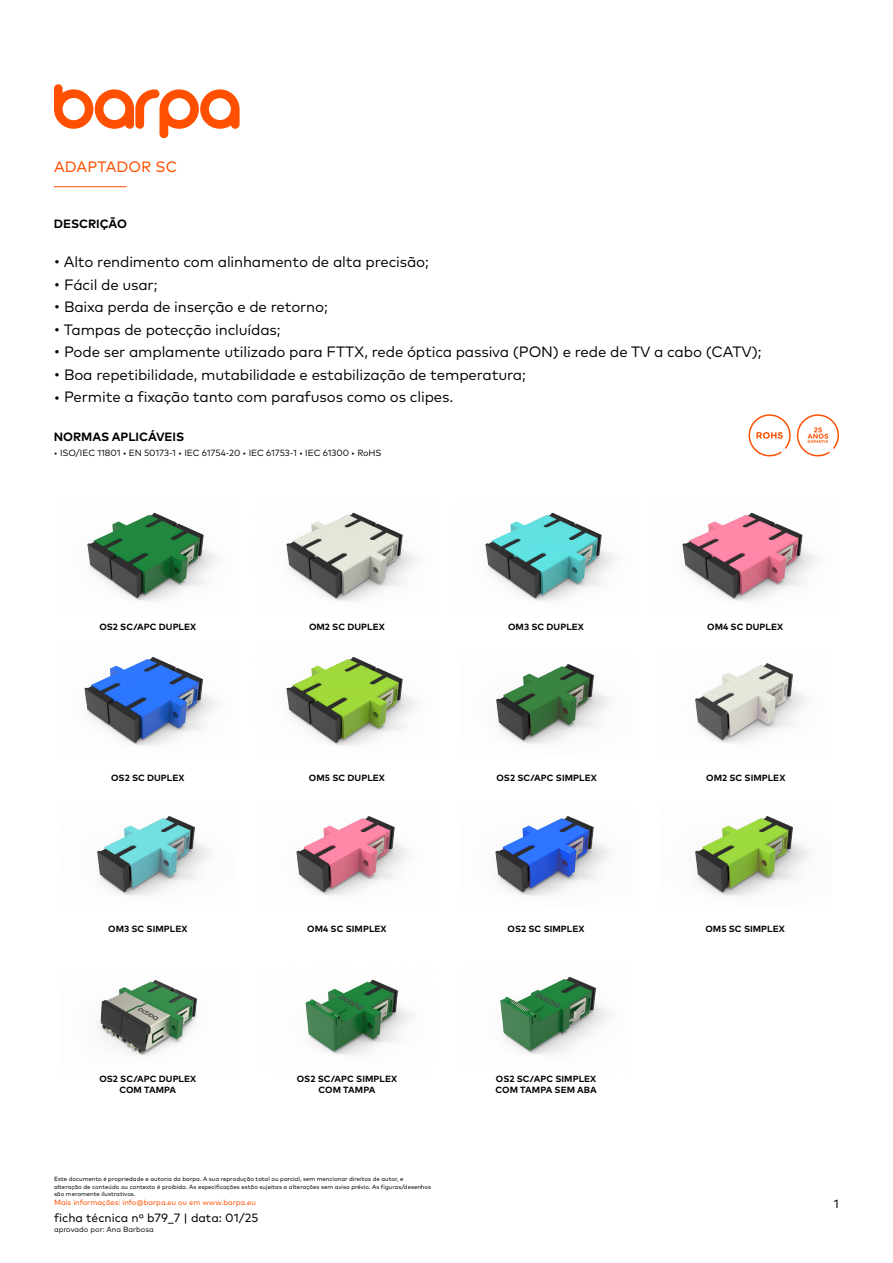
<style>
.page{position:relative;width:893px;height:1263px;background:#fff}
.page>*{position:absolute;margin:0;border:0;box-sizing:border-box;transform-origin:0 0}
.t1{font:15px "Mark Pro";letter-spacing:-.01em;color:#000}
.t2{font:15px "Mark Pro";letter-spacing:.005em;color:#fe5000}
.t3{font:12px "Mark Pro";color:#000}
.t4{font:700 12px "Mark Pro";letter-spacing:-.005em;color:#000}
.t5{font:700 9px "Mark Pro";letter-spacing:.005em;color:#000}
.t6{font:9px "Mark Pro";letter-spacing:-.01em;color:#000}
.t7{font:7.5px "Mark Pro";color:#fe5000}
.t8{font:7.5px "Mark Pro";color:#000}
.t9{font:6px/7.5px "Mark Pro";color:#000}
</style>
<div class="page">
<svg style="left:54px;top:84px;width:186px;height:54px"></svg>
<hr style="left:54px;top:186px;width:73px;height:1px;background:#fe5000">
<svg style="left:797px;top:414px;width:42px;height:42px"></svg>
<svg style="left:749px;top:414px;width:42px;height:42px"></svg>
<img style="left:99px;top:980px;width:98px;height:76px">
<img style="left:305px;top:979px;width:107px;height:76px">
<img style="left:500px;top:976px;width:110px;height:78px">
<img style="left:87px;top:512px;width:130px;height:89px">
<img style="left:286px;top:512px;width:130px;height:89px">
<img style="left:485px;top:512px;width:130px;height:89px">
<img style="left:682px;top:512px;width:134px;height:89px">
<img style="left:296px;top:816px;width:113px;height:79px">
<img style="left:84px;top:656px;width:133px;height:90px">
<img style="left:97px;top:816px;width:114px;height:80px">
<img style="left:495px;top:816px;width:115px;height:80px">
<img style="left:695px;top:816px;width:115px;height:80px">
<img style="left:286px;top:656px;width:130px;height:90px">
<img style="left:496px;top:663px;width:114px;height:81px">
<img style="left:695px;top:663px;width:112px;height:80px">
<p class="t2" style="left:54px;top:156px;width:125px">ADAPTADOR SC</p>
<p class="t4" style="left:54px;top:215px;width:75px">DESCRIÇÃO</p>
<p class="t1" style="left:54px;top:251px;width:376px">• Alto rendimento com alinhamento de alta precisão;</p>
<p class="t1" style="left:54px;top:273px;width:105px">• Fácil de usar;</p>
<p class="t1" style="left:54px;top:296px;width:275px">• Baixa perda de inserção e de retorno;</p>
<p class="t1" style="left:54px;top:318px;width:228px">• Tampas de potecção incluídas;</p>
<p class="t1" style="left:54px;top:341px;width:709px">• Pode ser amplamente utilizado para FTTX, rede óptica passiva (PON) e rede de TV a cabo (CATV);</p>
<p class="t1" style="left:54px;top:363px;width:473px">• Boa repetibilidade, mutabilidade e estabilização de temperatura;</p>
<p class="t1" style="left:54px;top:386px;width:401px">• Permite a fixação tanto com parafusos como os clipes.</p>
<p class="t4" style="left:54px;top:428px;width:132px">NORMAS APLICÁVEIS</p>
<p class="t6" style="left:54px;top:446px;width:329px">• ISO/IEC 11801 • EN 50173-1 • IEC 61754-20 • IEC 61753-1 • IEC 61300 • RoHS</p>
<p class="t5" style="left:99px;top:620px;width:98px">OS2 SC/APC DUPLEX</p>
<p class="t5" style="left:111px;top:771px;width:75px">OS2 SC DUPLEX</p>
<p class="t5" style="left:309px;top:620px;width:77px">OM2 SC DUPLEX</p>
<p class="t5" style="left:309px;top:771px;width:77px">OM5 SC DUPLEX</p>
<p class="t5" style="left:508px;top:620px;width:77px">OM3 SC DUPLEX</p>
<p class="t5" style="left:496px;top:771px;width:102px">OS2 SC/APC SIMPLEX</p>
<p class="t5" style="left:707px;top:620px;width:77px">OM4 SC DUPLEX</p>
<p class="t5" style="left:706px;top:771px;width:81px">OM2 SC SIMPLEX</p>
<p class="t5" style="left:108px;top:922px;width:81px">OM3 SC SIMPLEX</p>
<p class="t5" style="left:307px;top:922px;width:81px">OM4 SC SIMPLEX</p>
<p class="t5" style="left:508px;top:922px;width:78px">OS2 SC SIMPLEX</p>
<p class="t5" style="left:705px;top:922px;width:81px">OM5 SC SIMPLEX</p>
<p class="t5" style="left:99px;top:1072px;width:98px">OS2 SC/APC DUPLEX</p>
<p class="t5" style="left:119px;top:1083px;width:58px">COM TAMPA</p>
<p class="t5" style="left:297px;top:1072px;width:102px">OS2 SC/APC SIMPLEX</p>
<p class="t5" style="left:319px;top:1083px;width:58px">COM TAMPA</p>
<p class="t9" style="left:54px;top:1175px;width:379px">Este documento é propriedade e autoria da barpa. A sua reprodução total ou parcial, sem mencionar direitos de autor, e alteração de conteúdo ou contexto é proibida. As especificações estão sujeitas a alterações sem aviso prévio. As figuras/desenhos são meramente ilustrativos.</p>
<p class="t7" style="left:54px;top:1197px;width:203px">Mais informações: info@barpa.eu ou em www.barpa.eu</p>
<p class="t3" style="left:54px;top:1208px;width:206px">ficha técnica nº b79_7 | data: 01/25</p>
<p class="t8" style="left:54px;top:1224px;width:101px">aprovado por: Ana Barbosa</p>
<p class="t5" style="left:496px;top:1072px;width:102px">OS2 SC/APC SIMPLEX</p>
<p class="t5" style="left:496px;top:1083px;width:103px">COM TAMPA SEM ABA</p>
<p class="t3" style="left:834px;top:1195px;width:7px">1</p>
</div>
